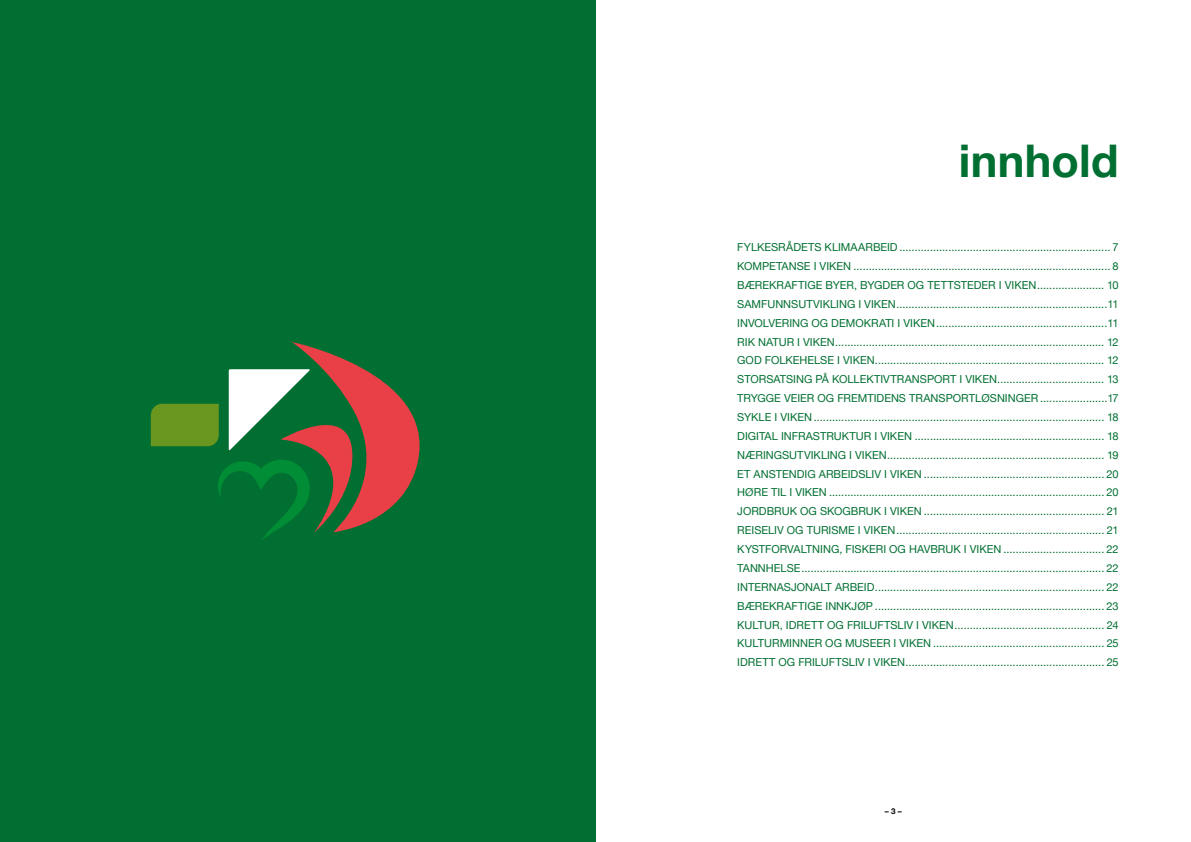
<style>
.page{position:relative;width:1191px;height:842px;background:#fff}
.page>*{position:absolute;margin:0;border:0;box-sizing:border-box;transform-origin:0 0}
.t1{font:700 45px "Helvetica Neue";letter-spacing:.005em;color:#006f31}
.t2{font:11px/18.9px "Helvetica Neue";color:#006f31;text-align:justify}
.t3{font:700 8px "Helvetica Neue";color:#000}
</style>
<div class="page">
<div style="left:0;top:0;width:595px;height:842px;background:#006f31"></div>
<svg style="left:150px;top:342px;width:270px;height:198px"></svg>
<h1 class="t1" style="left:958px;top:126px;width:161px">innhold</h1>
<p class="t2" style="left:737px;top:238px;width:383px">FYLKESRÅDETS KLIMAARBEID ..................................................................... 7<br>KOMPETANSE I VIKEN .................................................................................... 8<br>BÆREKRAFTIGE BYER, BYGDER OG TETTSTEDER I VIKEN...................... 10<br>SAMFUNNSUTVIKLING I VIKEN.....................................................................11<br>INVOLVERING OG DEMOKRATI I VIKEN........................................................11<br>RIK NATUR I VIKEN........................................................................................ 12<br>GOD FOLKEHELSE I VIKEN........................................................................... 12<br>STORSATSING PÅ KOLLEKTIVTRANSPORT I VIKEN................................... 13<br>TRYGGE VEIER OG FREMTIDENS TRANSPORTLØSNINGER ......................17<br>SYKLE I VIKEN ............................................................................................... 18<br>DIGITAL INFRASTRUKTUR I VIKEN .............................................................. 18<br>NÆRINGSUTVIKLING I VIKEN....................................................................... 19<br>ET ANSTENDIG ARBEIDSLIV I VIKEN ........................................................... 20<br>HØRE TIL I VIKEN .......................................................................................... 20<br>JORDBRUK OG SKOGBRUK I VIKEN ........................................................... 21<br>REISELIV OG TURISME I VIKEN.................................................................... 21<br>KYSTFORVALTNING, FISKERI OG HAVBRUK I VIKEN ................................. 22<br>TANNHELSE................................................................................................... 22<br>INTERNASJONALT ARBEID........................................................................... 22<br>BÆREKRAFTIGE INNKJØP ........................................................................... 23<br>KULTUR, IDRETT OG FRILUFTSLIV I VIKEN................................................. 24<br>KULTURMINNER OG MUSEER I VIKEN ........................................................ 25<br>IDRETT OG FRILUFTSLIV I VIKEN................................................................. 25</p>
<p class="t3" style="left:884px;top:805px;width:18px">– 3 –</p>
</div>
